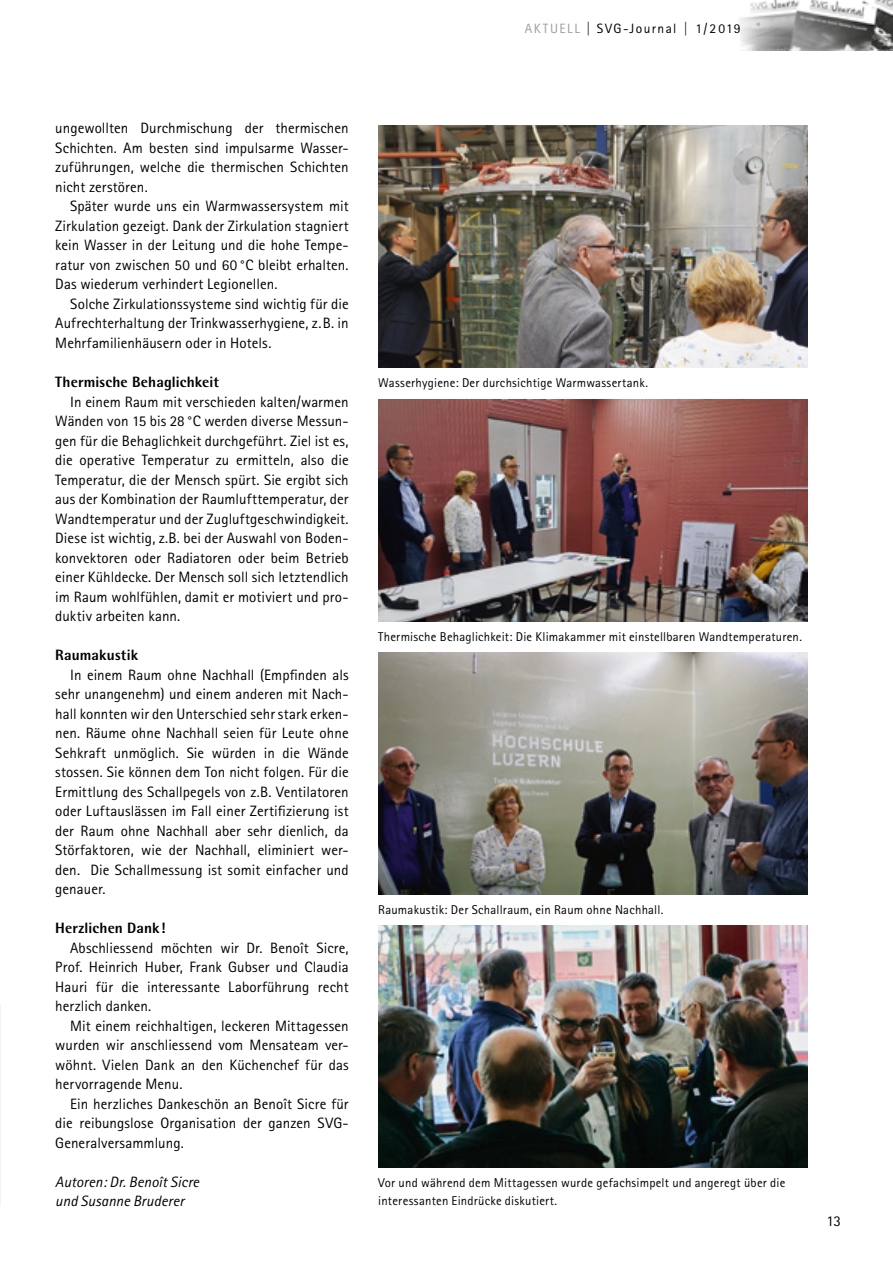
<style>
.page{position:relative;width:893px;height:1263px;background:#fff}
.page>*{position:absolute;margin:0;border:0;box-sizing:border-box;transform-origin:0 0}
.t1{font:15px/19.5px "Rotis Sans Serif Pro";letter-spacing:.005em;color:#000;text-align:justify}
.t2{font:800 15px "Rotis Semi Sans Pro";letter-spacing:.01em;color:#000}
.t3{font:italic 15px/19.5px "Rotis Sans Serif Pro";letter-spacing:.005em;color:#000}
.t4{font:13.5px "Rotis Sans Serif Pro";letter-spacing:.11em;color:#000}
.t5{font:12.75px/18px "Rotis Sans Serif Pro";letter-spacing:.015em;color:#000}
.s1{color:#9d9d9c}
</style>
<div class="page">
<img style="left:739px;top:0;width:154px;height:51px">
<img style="left:378px;top:400px;width:429px;height:221px">
<img style="left:378px;top:652px;width:430px;height:242px">
<img style="left:378px;top:925px;width:430px;height:242px">
<img style="left:378px;top:125px;width:430px;height:242px">
<p class="t4" style="left:525px;top:20px;width:217px"><span class="s1">AKTUELL</span> | SVG-Journal | 1/2019</p>
<p class="t1" style="left:55px;top:119px;width:295px">ungewollten Durchmischung der thermischen Schichten. Am besten sind impulsarme Wasser&shy;zuführungen, welche die thermischen Schichten nicht zerstören.</p>
<p class="t1" style="left:55px;top:197px;width:295px;text-indent:15px">Später wurde uns ein Warmwassersystem mit Zirkulation gezeigt. Dank der Zirkulation stagniert kein Wasser in der Leitung und die hohe Tempe&shy;ratur von zwischen 50 und 60 °C bleibt erhalten.<br>Das wiederum verhindert Legionellen.</p>
<p class="t1" style="left:55px;top:294px;width:295px;text-indent:15px">Solche Zirkulationssysteme sind wichtig für die Aufrechterhaltung der Trinkwasserhygiene, z.B. in Mehrfamilienhäusern oder in Hotels.</p>
<p class="t2" style="left:55px;top:372px;width:165px">Thermische Behaglichkeit</p>
<p class="t1" style="left:55px;top:392px;width:295px;text-indent:15px">In einem Raum mit verschieden kalten/warmen Wänden von 15 bis 28 °C werden diverse Messun&shy;gen für die Behaglichkeit durchgeführt. Ziel ist es, die operative Temperatur zu ermitteln, also die Temperatur, die der Mensch spürt. Sie ergibt sich aus der Kombination der Raumlufttemperatur, der Wandtemperatur und der Zugluftgeschwindigkeit.<br>Diese ist wichtig, z.B. bei der Auswahl von Boden&shy;konvektoren oder Radiatoren oder beim Betrieb einer Kühldecke. Der Mensch soll sich letztendlich im Raum wohlfühlen, damit er motiviert und pro&shy;duktiv arbeiten kann.</p>
<p class="t2" style="left:55px;top:645px;width:84px">Raumakustik</p>
<p class="t1" style="left:55px;top:665px;width:295px;text-indent:15px">In einem Raum ohne Nachhall (Empfinden als sehr unangenehm) und einem anderen mit Nach&shy;hall konnten wir den Unterschied sehr stark erken&shy;nen. Räume ohne Nachhall seien für Leute ohne Sehkraft unmöglich. Sie würden in die Wände stossen. Sie können dem Ton nicht folgen. Für die Ermittlung des Schallpegels von z.B. Ventilatoren oder Luftauslässen im Fall einer Zertifizierung ist der Raum ohne Nachhall aber sehr dienlich, da Störfaktoren, wie der Nachhall, eliminiert wer&shy;den. Die Schallmessung ist somit einfacher und genauer.</p>
<p class="t2" style="left:55px;top:918px;width:112px">Herzlichen Dank!</p>
<p class="t1" style="left:55px;top:938px;width:295px;text-indent:15px">Abschliessend möchten wir Dr. Benoît Sicre, Prof. Heinrich Huber, Frank Gubser und Claudia Hauri für die interessante Laborführung recht herzlich danken.</p>
<p class="t1" style="left:55px;top:1016px;width:295px;text-indent:15px">Mit einem reichhaltigen, leckeren Mittagessen wurden wir anschliessend vom Mensateam ver&shy;wöhnt. Vielen Dank an den Küchenchef für das hervorragende Menu.</p>
<p class="t1" style="left:55px;top:1094px;width:295px;text-indent:15px">Ein herzliches Dankeschön an Benoît Sicre für die reibungslose Organisation der ganzen SVG-Generalversammlung.</p>
<p class="t3" style="left:55px;top:1172px;width:146px">Autoren: Dr. Benoît Sicre und Susanne Bruderer</p>
<p class="t5" style="left:378px;top:374px;width:271px">Wasserhygiene: Der durchsichtige Warmwassertank.</p>
<p class="t5" style="left:378px;top:627px;width:425px">Thermische Behaglichkeit: Die Klimakammer mit einstellbaren Wandtemperaturen.</p>
<p class="t5" style="left:378px;top:900px;width:287px">Raumakustik: Der Schallraum, ein Raum ohne Nachhall.</p>
<p class="t5" style="left:378px;top:1173px;width:409px">Vor und während dem Mittagessen wurde gefachsimpelt und angeregt über die interessanten Eindrücke diskutiert.</p>
<p class="t1" style="left:827px;top:1211px;width:16px">13</p>
</div>
